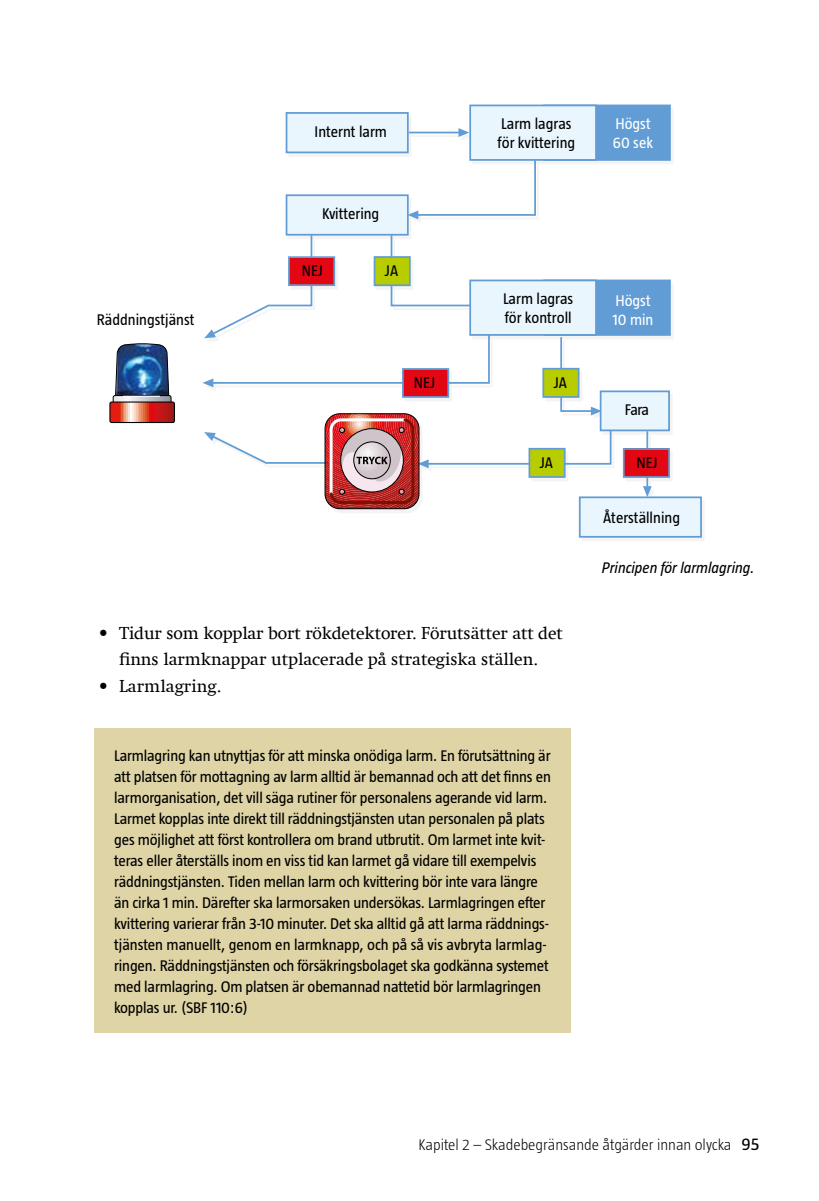
<style>
.page{position:relative;width:819px;height:1201px;background:#fff}
.page>*{position:absolute;margin:0;border:0;box-sizing:border-box;transform-origin:0 0}
.t1{font:17.5px/26.2px "Swift Com";letter-spacing:-.005em;color:#000;text-align:center}
.Ruta_-_P{font:15.75px/21px "Taz";letter-spacing:-.01em;color:#000}
.t2{font:300 15.75px "Taz";color:#000}
.Figurbeskrivning{font:italic 15.75px "Taz";color:#000}
.t3{font:15.75px/18.9px "Taz";color:#fff}
.s1{font-weight:400;font-size:17.5px}
</style>
<div class="page">
<svg style="left:287px;top:107px;width:417px;height:434px"></svg>
<hr style="left:649px;top:435px;width:2px;height:55px;background:#f4f4f4">
<hr style="left:412px;top:135px;width:50px;height:2px;background:#f4f4f4">
<div style="left:544px;top:280px;width:126px;height:55px;background:#619cd4"></div>
<div style="left:543px;top:279px;width:127px;height:57px;border:2px solid #619cd4"></div>
<div style="left:544px;top:105px;width:126px;height:55px;background:#619cd4"></div>
<div style="left:543px;top:105px;width:127px;height:56px;border:2px solid #619cd4"></div>
<hr style="left:646px;top:431px;width:2px;height:56px;background:#619cd4">
<svg style="left:643px;top:486px;width:11px;height:10px"></svg>
<svg style="left:407px;top:158px;width:132px;height:65px"></svg>
<div style="left:286px;top:113px;width:122px;height:39px;background:#eaf6fe"></div>
<div style="left:285px;top:112px;width:123px;height:41px;border:2px solid #619cd4"></div>
<hr style="left:409px;top:132px;width:50px;height:1px;background:#619cd4">
<svg style="left:458px;top:128px;width:11px;height:12px"></svg>
<svg style="left:202px;top:230px;width:413px;height:278px"></svg>
<div style="left:470px;top:105px;width:126px;height:55px;background:#eaf6fe"></div>
<div style="left:469px;top:105px;width:128px;height:56px;border:2px solid #619cd4"></div>
<div style="left:286px;top:195px;width:122px;height:40px;background:#eaf6fe"></div>
<div style="left:285px;top:194px;width:123px;height:41px;border:2px solid #619cd4"></div>
<div style="left:470px;top:280px;width:126px;height:55px;background:#eaf6fe"></div>
<div style="left:469px;top:279px;width:128px;height:57px;border:2px solid #619cd4"></div>
<div style="left:374px;top:257px;width:36px;height:28px;background:#b7cd00"></div>
<div style="left:373px;top:256px;width:37px;height:30px;border:2px solid #619cd4"></div>
<div style="left:289px;top:257px;width:45px;height:28px;background:#e30613"></div>
<div style="left:288px;top:256px;width:47px;height:30px;border:2px solid #619cd4"></div>
<div style="left:403px;top:369px;width:45px;height:28px;background:#e30613"></div>
<div style="left:402px;top:368px;width:47px;height:30px;border:2px solid #619cd4"></div>
<div style="left:543px;top:369px;width:35px;height:28px;background:#b7cd00"></div>
<div style="left:542px;top:368px;width:37px;height:30px;border:2px solid #619cd4"></div>
<div style="left:600px;top:391px;width:69px;height:39px;background:#eaf6fe"></div>
<div style="left:599px;top:390px;width:71px;height:41px;border:2px solid #619cd4"></div>
<div style="left:623px;top:449px;width:46px;height:28px;background:#e30613"></div>
<div style="left:623px;top:448px;width:47px;height:30px;border:2px solid #619cd4"></div>
<div style="left:579px;top:497px;width:122px;height:40px;background:#eaf6fe"></div>
<div style="left:579px;top:496px;width:123px;height:41px;border:2px solid #619cd4"></div>
<div style="left:529px;top:449px;width:35px;height:28px;background:#b7cd00"></div>
<div style="left:528px;top:448px;width:37px;height:30px;border:2px solid #619cd4"></div>
<img style="left:113px;top:343px;width:60px;height:78px">
<hr style="left:119px;top:402px;width:2px;height:20px;background:#da3a15">
<div style="left:110px;top:402px;width:10px;height:20px;background:#e41d13"></div>
<div style="left:109px;top:401px;width:66px;height:22px;border:1px solid #000;border-radius:2px"></div>
<hr style="left:123px;top:396px;width:37px;height:1px;background:#fff">
<div style="left:94px;top:728px;width:476px;height:305px;background:#dfd4a5"></div>
<p class="Ruta_-_P" style="left:97px;top:309px;width:99px">Räddningstjänst</p>
<p class="Ruta_-_P" style="left:314px;top:120px;width:74px">Internt larm</p>
<p class="Ruta_-_P" style="left:497px;top:114px;width:79px;line-height:18.9px">Larm lagras för kvittering</p>
<p class="t3" style="left:613px;top:114px;width:42px">Högst<br>60 sek</p>
<p class="Ruta_-_P" style="left:322px;top:203px;width:59px">Kvittering</p>
<p class="Ruta_-_P" style="left:302px;top:260px;width:23px">NEJ</p>
<p class="Ruta_-_P" style="left:385px;top:260px;width:15px">JA</p>
<p class="Ruta_-_P" style="left:503px;top:289px;width:72px;line-height:18.9px">Larm lagras för kontroll</p>
<p class="Ruta_-_P" style="left:414px;top:372px;width:23px">NEJ</p>
<p class="Ruta_-_P" style="left:553px;top:372px;width:15px">JA</p>
<p class="Ruta_-_P" style="left:539px;top:452px;width:15px">JA</p>
<p class="t3" style="left:612px;top:290px;width:42px">Högst<br>10 min</p>
<p class="Ruta_-_P" style="left:625px;top:399px;width:26px">Fara</p>
<p class="Ruta_-_P" style="left:636px;top:452px;width:23px">NEJ</p>
<p class="Ruta_-_P" style="left:603px;top:506px;width:78px">Återställning</p>
<p class="Figurbeskrivning" style="left:602px;top:559px;width:154px">Principen för larmlagring.</p>
<p class="t1" style="left:99px;top:620px;width:465px">• Tidur som kopplar bort rökdetektorer. Förutsätter att det finns larmknappar utplacerade på strategiska ställen.</p>
<p class="t1" style="left:99px;top:672px;width:124px">• Larmlagring.</p>
<p class="Ruta_-_P" style="left:114px;top:745px;width:438px">Larmlagring kan utnyttjas för att minska onödiga larm. En förutsättning är att platsen för mottagning av larm alltid är bemannad och att det finns en larmorganisation, det vill säga rutiner för personalens agerande vid larm.<br>Larmet kopplas inte direkt till räddningstjänsten utan personalen på plats ges möjlighet att först kontrollera om brand utbrutit. Om larmet inte kvit&shy;teras eller återställs inom en viss tid kan larmet gå vidare till exempelvis räddningstjänsten. Tiden mellan larm och kvittering bör inte vara längre än cirka 1 min. Därefter ska larmorsaken undersökas. Larmlagringen efter kvittering varierar från 3-10 minuter. Det ska alltid gå att larma räddnings&shy;tjänsten manuellt, genom en larmknapp, och på så vis avbryta larmlag&shy;ringen. Räddningstjänsten och försäkringsbolaget ska godkänna systemet med larmlagring. Om platsen är obemannad nattetid bör larmlagringen kopplas ur. (SBF 110:6)</p>
<p class="t2" style="left:418px;top:1136px;width:342px">Kapitel 2 – Skadebegränsande åtgärder innan olycka <span class="s1">95</span></p>
</div>
